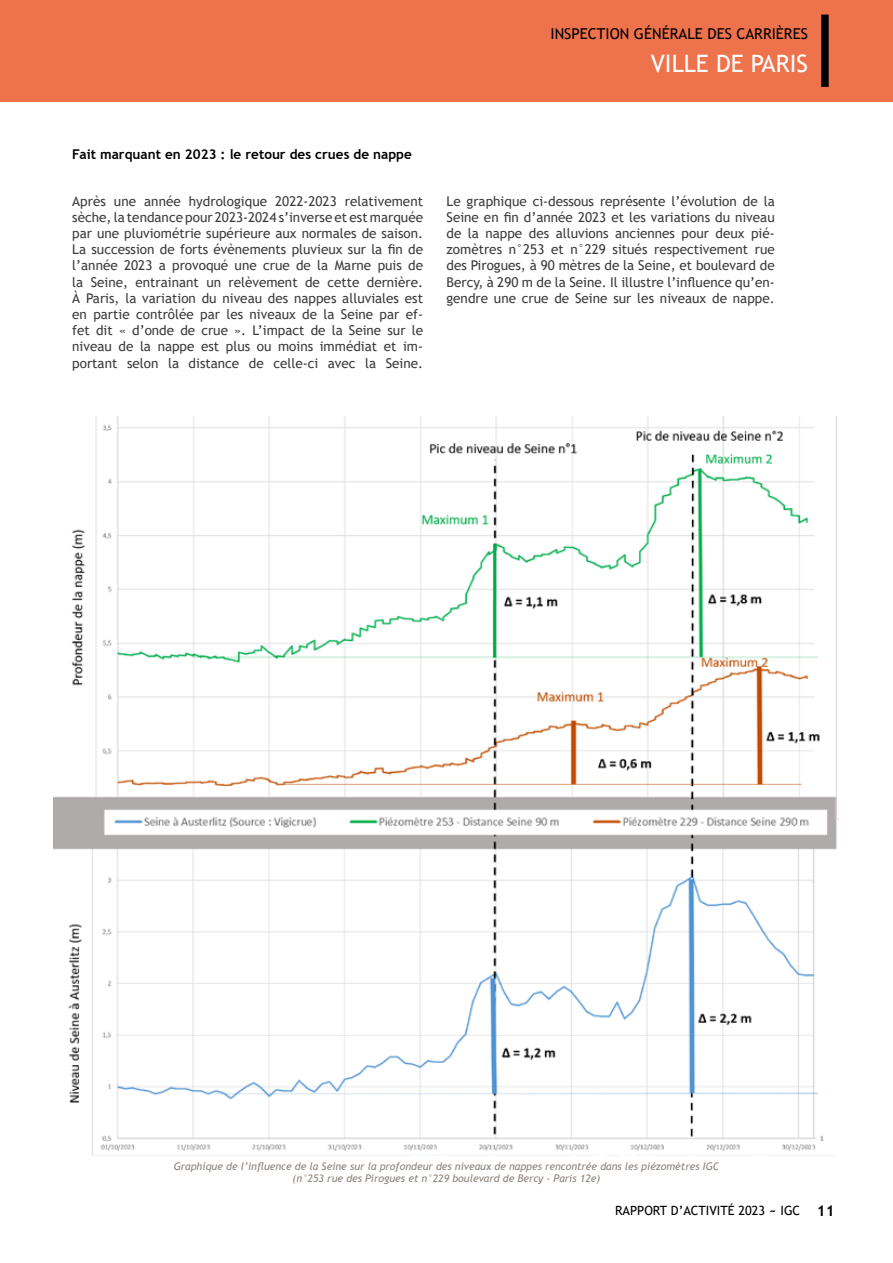
<style>
.page{position:relative;width:893px;height:1263px;background:#fff}
.page>*{position:absolute;margin:0;border:0;box-sizing:border-box;transform-origin:0 0}
.t1{font:24px "Trebuchet MS";color:#fff}
.t2{font:15px "Trebuchet MS";color:#000}
.t3{font:13.5px/16.2px "Trebuchet MS";color:#3c3c3b;text-align:justify}
.t4{font:700 13.5px "Trebuchet MS";color:#000}
.t5{font:12.75px "Trebuchet MS";color:#000}
.t6{font:italic 10.5px/12.6px "Trebuchet MS";color:#8c827b;text-align:center}
.s1{font-weight:700}
.s2{font-weight:700;font-size:15px;color:#fff}
</style>
<div class="page">
<div style="left:0;top:0;width:893px;height:102px;background:#ee724c"></div>
<div style="left:821px;top:15px;width:8px;height:72px;background:#000"></div>
<img style="left:53px;top:417px;width:785px;height:738px">
<p class="t2" style="left:551px;top:24px;width:259px">INSPECTION GÉNÉRALE DES CARRIÈRES</p>
<h1 class="t1" style="left:651px;top:48px;width:159px">VILLE DE PARIS</h1>
<p class="t4" style="left:72px;top:146px;width:341px">Fait marquant en 2023 : le retour des crues de nappe</p>
<p class="t3" style="left:72px;top:193px;width:352px">Après une année hydrologique 2022-2023 relativement sèche, la tendance pour 2023-2024 s’inverse et est marquée par une pluviométrie supérieure aux normales de saison.<br>La succession de forts évènements pluvieux sur la fin de l’année 2023 a provoqué une crue de la Marne puis de la Seine, entrainant un relèvement de cette dernière.<br>À Paris, la variation du niveau des nappes alluviales est en partie contrôlée par les niveaux de la Seine par ef&shy;fet dit « d’onde de crue ». L’impact de la Seine sur le niveau de la nappe est plus ou moins immédiat et im&shy;portant selon la distance de celle-ci avec la Seine.</p>
<p class="t3" style="left:446px;top:193px;width:330px">Le graphique ci-dessous représente l’évolution de la Seine en fin d’année 2023 et les variations du niveau de la nappe des alluvions anciennes pour deux pié&shy;zomètres n°253 et n°229 situés respectivement rue des Pirogues, à 90 mètres de la Seine, et boulevard de Bercy, à 290 m de la Seine. Il illustre l’influence qu’en&shy;gendre une crue de Seine sur les niveaux de nappe.</p>
<p class="t6" style="left:174px;top:1160px;width:547px">Graphique de l’influence de la Seine sur la profondeur des niveaux de nappes rencontrée dans les piézomètres IGC (n°253 rue des Pirogues et n°229 boulevard de Bercy - Paris 12e)</p>
<p class="t5" style="left:615px;top:1202px;width:221px">RAPPORT D’ACTIVITÉ 2023 <span class="s1">~</span> IGC <span class="s2">11</span></p>
</div>
